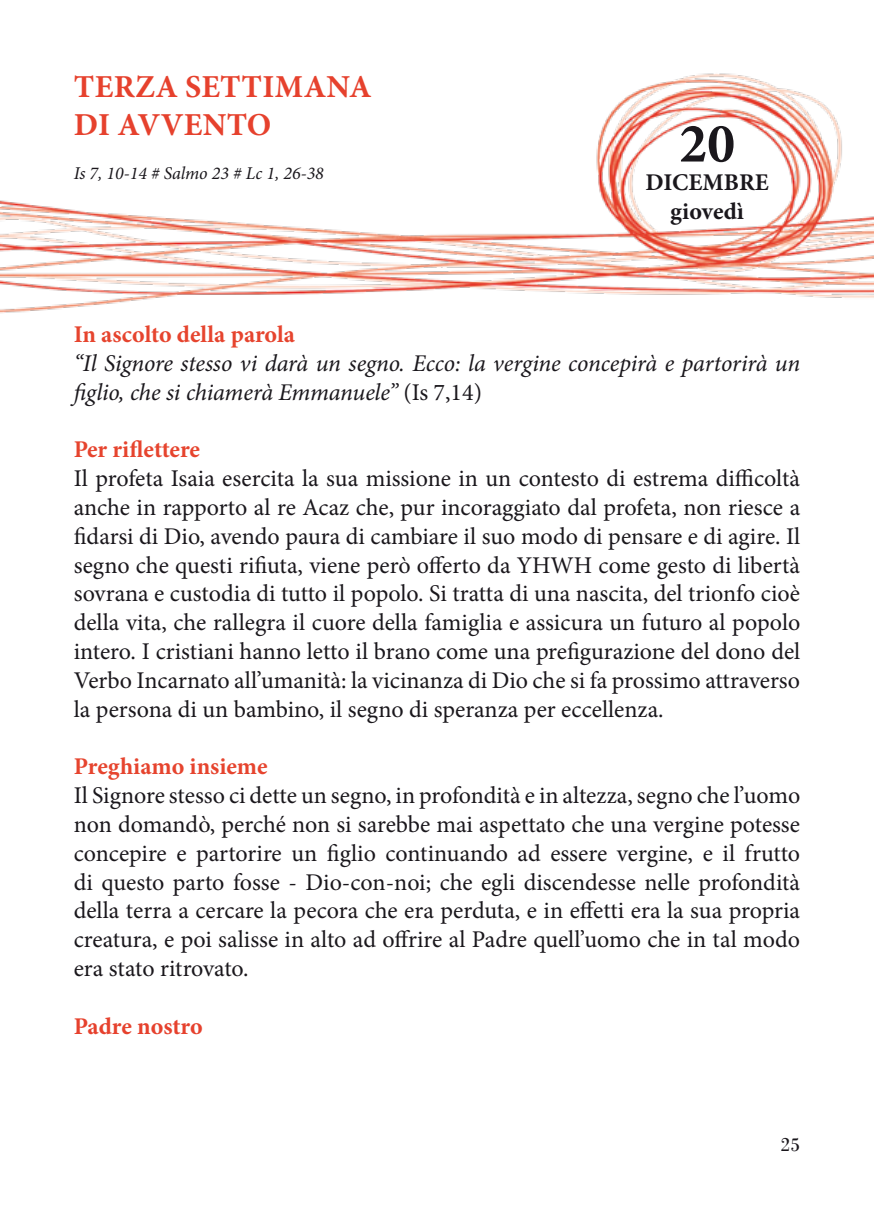
<style>
.page{position:relative;width:874px;height:1225px;background:#fff}
.page>*{position:absolute;margin:0;border:0;box-sizing:border-box;transform-origin:0 0}
.t1{font:700 56px "Minion Pro";color:#1a171c}
.t2{font:700 32px/38.4px "Minion Pro";letter-spacing:.01em;color:#e6412d}
.t3{font:24px/28.8px "Minion Pro";color:#1a171c;text-align:justify}
.t4{font:italic 24px/28.8px "Minion Pro";letter-spacing:-.01em;color:#1a171c}
.t5{font:700 24px "Minion Pro";color:#e6442e}
.t6{font:700 24px/28.8px "Minion Pro";color:#1a171c;text-align:center}
.t7{font:700 24px "Minion Pro";letter-spacing:-.005em;color:#e6412d}
.t8{font:20px "Bodoni";color:#1a171c}
.t9{font:italic 18px "Minion Pro";color:#1a171c}
.s1{font-style:normal}
</style>
<div class="page">
<img style="left:0;top:73px;width:873px;height:241px">
<div style="left:74px;top:166px;width:426px;height:18px;background:#fff"></div>
<h2 class="t2" style="left:74px;top:67px;width:299px">TERZA SETTIMANA<br>DI AVVENTO</h2>
<p class="t9" style="left:74px;top:161px;width:251px">Is 7, 10-14 # Salmo 23 # Lc 1, 26-38</p>
<h1 class="t1" style="left:678px;top:104px;width:57px">20</h1>
<p class="t6" style="left:645px;top:168px;width:125px">DICEMBRE giovedì</p>
<p class="t5" style="left:74px;top:317px;width:223px">In ascolto della parola</p>
<p class="t4" style="left:74px;top:349px;width:727px">“Il Signore stesso vi darà un segno. Ecco: la vergine concepirà e partorirà un figlio, che si chiamerà Emmanuele” <span class="s1">(Is 7,14)</span></p>
<p class="t5" style="left:74px;top:433px;width:128px">Per riflettere</p>
<p class="t3" style="left:74px;top:464px;width:727px">Il profeta Isaia esercita la sua missione in un contesto di estrema difficoltà anche in rapporto al re Acaz che, pur incoraggiato dal profeta, non riesce a fidarsi di Dio, avendo paura di cambiare il suo modo di pensare e di agire. Il segno che questi rifiuta, viene però offerto da YHWH come gesto di libertà sovrana e custodia di tutto il popolo. Si tratta di una nascita, del trionfo cioè della vita, che rallegra il cuore della famiglia e assicura un futuro al popolo intero. I cristiani hanno letto il brano come una prefigurazione del dono del Verbo Incarnato all’umanità: la vicinanza di Dio che si fa prossimo attraverso la persona di un bambino, il segno di speranza per eccellenza.</p>
<p class="t5" style="left:74px;top:749px;width:195px">Preghiamo insieme</p>
<p class="t3" style="left:74px;top:781px;width:727px">Il Signore stesso ci dette un segno, in profondità e in altezza, segno che l’uomo non domandò, perché non si sarebbe mai aspettato che una vergine potesse concepire e partorire un figlio continuando ad essere vergine, e il frutto di questo parto fosse - Dio-con-noi; che egli discendesse nelle profondità della terra a cercare la pecora che era perduta, e in effetti era la sua propria creatura, e poi salisse in alto ad offrire al Padre quell’uomo che in tal modo era stato ritrovato.</p>
<p class="t7" style="left:74px;top:1009px;width:130px">Padre nostro</p>
<p class="t8" style="left:780px;top:1132px;width:21px">25</p>
</div>
